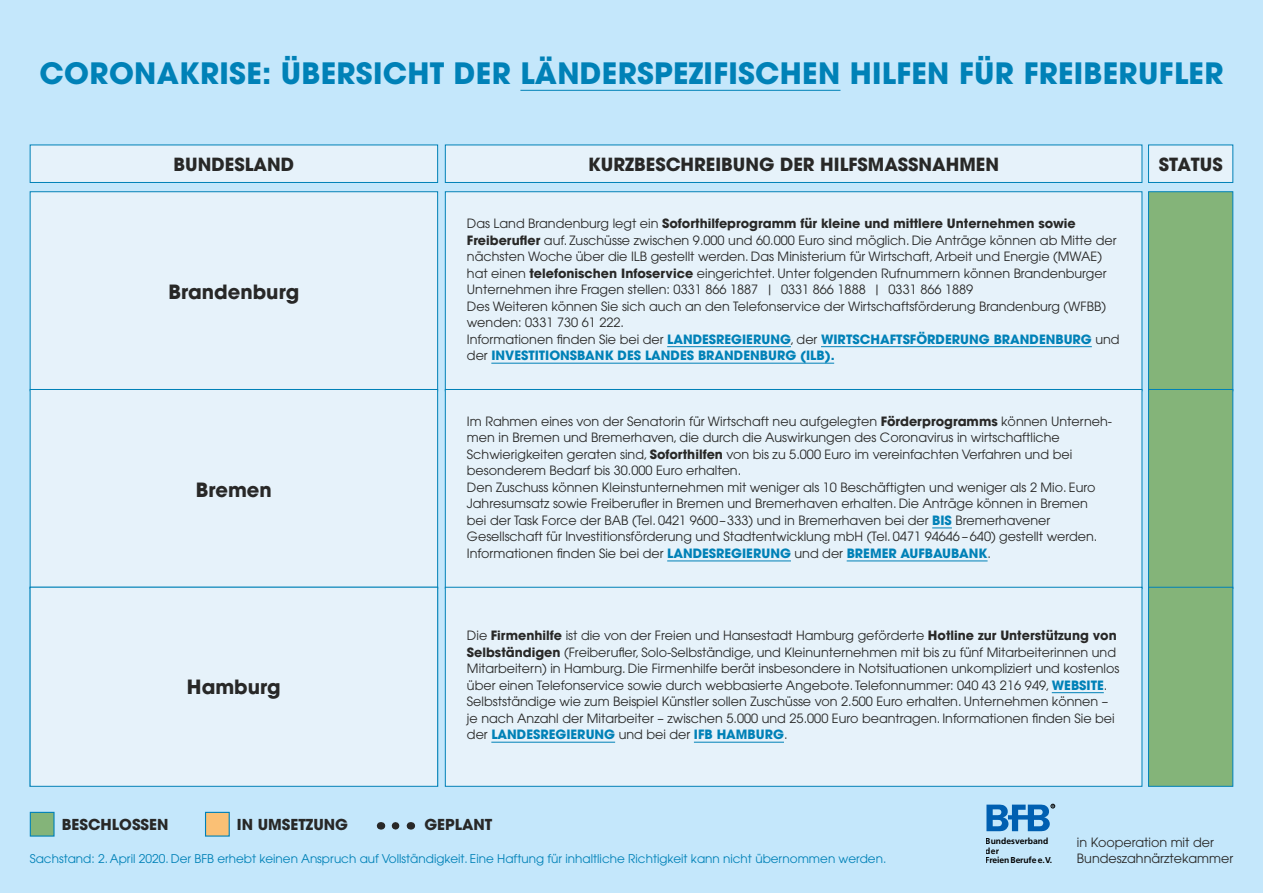
<style>
.page{position:relative;width:1263px;height:893px;background:#c4e7fb}
.page>*{position:absolute;margin:0;border:0;box-sizing:border-box;transform-origin:0 0}
.t1{font:700 29.25px "Avant Garde";letter-spacing:.01em;color:#0081b7}
.t2{font:700 19.5px "Avant Garde";color:#282827}
.t3{font:700 18px "Avant Garde";color:#282827}
.t4{font:700 15px "Avant Garde";color:#282827}
.t5{font:12.75px/16.5px "Avant Garde";color:#282827}
.t6{font:12px "Avant Garde";color:#0081b7}
.t7{font:700 8.55px/9.8px "Frutiger";letter-spacing:-.01em;color:#000}
.s1{font-weight:700}
.s2{font-weight:700;color:#0081b7}
</style>
<div class="page">
<hr style="left:520px;top:90px;width:320px;height:1px;background:#0081b7">
<div style="left:30px;top:192px;width:408px;height:199px;background:#e6f2fa"></div>
<div style="left:30px;top:389px;width:408px;height:199px;background:#e6f2fa"></div>
<div style="left:30px;top:145px;width:408px;height:37px;background:#e6f2fa"></div>
<div style="left:30px;top:145px;width:408px;height:38px;border:1px solid #0081b7"></div>
<div style="left:445px;top:145px;width:697px;height:37px;background:#e6f2fa"></div>
<div style="left:445px;top:145px;width:697px;height:38px;border:1px solid #0081b7"></div>
<div style="left:1148px;top:145px;width:85px;height:37px;background:#e6f2fa"></div>
<div style="left:1148px;top:145px;width:85px;height:38px;border:1px solid #0081b7"></div>
<div style="left:445px;top:192px;width:697px;height:199px;background:#e6f2fa"></div>
<hr style="left:667px;top:346px;width:124px;height:1px;background:#0081b7">
<hr style="left:821px;top:346px;width:271px;height:1px;background:#0081b7">
<hr style="left:491px;top:363px;width:343px;height:1px;background:#0081b7">
<div style="left:445px;top:389px;width:697px;height:199px;background:#e6f2fa"></div>
<svg style="left:932px;top:528px;width:20px;height:1px"></svg>
<hr style="left:667px;top:561px;width:124px;height:1px;background:#0081b7">
<hr style="left:847px;top:561px;width:140px;height:1px;background:#0081b7">
<div style="left:30px;top:587px;width:408px;height:199px;background:#e6f2fa"></div>
<div style="left:30px;top:587px;width:408px;height:200px;border:1px solid #0081b7"></div>
<div style="left:445px;top:587px;width:697px;height:199px;background:#e6f2fa"></div>
<hr style="left:1052px;top:692px;width:52px;height:1px;background:#0081b7">
<hr style="left:491px;top:742px;width:124px;height:1px;background:#0081b7">
<hr style="left:694px;top:742px;width:90px;height:1px;background:#0081b7">
<div style="left:445px;top:587px;width:697px;height:200px;border:1px solid #0081b7"></div>
<div style="left:1148px;top:191px;width:85px;height:200px;background:#84b479;border:1px solid #0081b7"></div>
<div style="left:1148px;top:389px;width:85px;height:200px;background:#84b479;border:1px solid #0081b7"></div>
<div style="left:1148px;top:587px;width:85px;height:200px;background:#84b479;border:1px solid #0081b7"></div>
<svg style="left:986px;top:804px;width:69px;height:27px"></svg>
<svg style="left:395px;top:822px;width:5px;height:8px"></svg>
<div style="left:205px;top:812px;width:25px;height:25px;background:#fac075;border:1px solid #0081b7"></div>
<div style="left:30px;top:812px;width:25px;height:25px;background:#84b479;border:1px solid #0081b7"></div>
<h1 class="t1" style="left:40px;top:55px;width:1185px">CORONAKRISE: ÜBERSICHT DER LÄNDERSPEZIFISCHEN HILFEN FÜR FREIBERUFLER</h1>
<h3 class="t3" style="left:174px;top:153px;width:122px">BUNDESLAND</h3>
<h3 class="t3" style="left:588px;top:153px;width:412px">KURZBESCHREIBUNG DER HILFSMASSNAHMEN</h3>
<h3 class="t3" style="left:1159px;top:153px;width:65px">STATUS</h3>
<h2 class="t2" style="left:168px;top:279px;width:132px">Brandenburg</h2>
<h2 class="t2" style="left:196px;top:477px;width:78px">Bremen</h2>
<h2 class="t2" style="left:187px;top:675px;width:95px">Hamburg</h2>
<p class="t5" style="left:467px;top:215px;width:654px">Das Land Brandenburg legt ein <span class="s1">Soforthilfeprogramm für kleine und mittlere Unternehmen sowie Freiberufler</span> auf. Zuschüsse zwischen 9.000 und 60.000 Euro sind möglich. Die Anträge können ab Mitte der nächsten Woche über die ILB gestellt werden. Das Ministerium für Wirtschaft, Arbeit und Energie (MWAE) hat einen <span class="s1">telefonischen Infoservice</span> eingerichtet. Unter folgenden Rufnummern können Brandenburger Unternehmen ihre Fragen stellen: 0331 866 1887 | 0331 866 1888 | 0331 866 1889<br>Des Weiteren können Sie sich auch an den Telefonservice der Wirtschaftsförderung Brandenburg (WFBB) wenden: 0331 730 61 222.<br>Informationen finden Sie bei der <span class="s2">LANDESREGIERUNG</span>, der <span class="s2">WIRTSCHAFTSFÖRDERUNG BRANDENBURG</span> und der <span class="s2">INVESTITIONSBANK DES LANDES BRANDENBURG (ILB).</span></p>
<p class="t5" style="left:467px;top:413px;width:647px">Im Rahmen eines von der Senatorin für Wirtschaft neu aufgelegten <span class="s1">Förderprogramms</span> können Unterneh&shy;men in Bremen und Bremerhaven, die durch die Auswirkungen des Coronavirus in wirtschaftliche Schwierigkeiten geraten sind, <span class="s1">Soforthilfen</span> von bis zu 5.000 Euro im vereinfachten Verfahren und bei besonderem Bedarf bis 30.000 Euro erhalten.<br>Den Zuschuss können Kleinstunternehmen mit weniger als 10 Beschäftigten und weniger als 2 Mio. Euro Jahresumsatz sowie Freiberufler in Bremen und Bremerhaven erhalten. Die Anträge können in Bremen<br>bei der Task Force der BAB (Tel. 0421 9600–333) und in Bremerhaven bei der <span class="s2">BIS</span> Bremerhavener Gesellschaft für Investitionsförderung und Stadtentwicklung mbH (Tel. 0471 94646 –640) gestellt werden.<br>Informationen finden Sie bei der <span class="s2">LANDESREGIERUNG</span> und der <span class="s2">BREMER AUFBAUBANK</span>.</p>
<p class="t5" style="left:467px;top:627px;width:654px">Die <span class="s1">Firmenhilfe</span> ist die von der Freien und Hansestadt Hamburg geförderte <span class="s1">Hotline zur Unterstützung von Selbständigen</span> (Freiberufler, Solo-Selbständige, und Kleinunternehmen mit bis zu fünf Mitarbeiterinnen und Mitarbeitern) in Hamburg. Die Firmenhilfe berät insbesondere in Notsituationen unkompliziert und kostenlos über einen Telefonservice sowie durch webbasierte Angebote. Telefonnummer: 040 43 216 949, <span class="s2">WEBSITE</span>.<br>Selbstständige wie zum Beispiel Künstler sollen Zuschüsse von 2.500 Euro erhalten. Unternehmen können – je nach Anzahl der Mitarbeiter – zwischen 5.000 und 25.000 Euro beantragen. Informationen finden Sie bei der <span class="s2">LANDESREGIERUNG</span> und bei der <span class="s2">IFB HAMBURG</span>.</p>
<p class="t4" style="left:62px;top:815px;width:108px">BESCHLOSSEN</p>
<p class="t4" style="left:237px;top:815px;width:113px">IN UMSETZUNG</p>
<p class="t4" style="left:424px;top:815px;width:69px">GEPLANT</p>
<p class="t6" style="left:30px;top:851px;width:858px">Sachstand: 2. April 2020. Der BFB erhebt keinen Anspruch auf Vollständigkeit. Eine Haftung für inhaltliche Richtigkeit kann nicht übernommen werden.</p>
<p class="t7" style="left:986px;top:836px;width:68px">Bundesverband der<br>Freien Berufe e.V.</p>
<p class="t5" style="left:1077px;top:834px;width:158px">in Kooperation mit der<br>Bundeszahnärztekammer</p>
</div>
